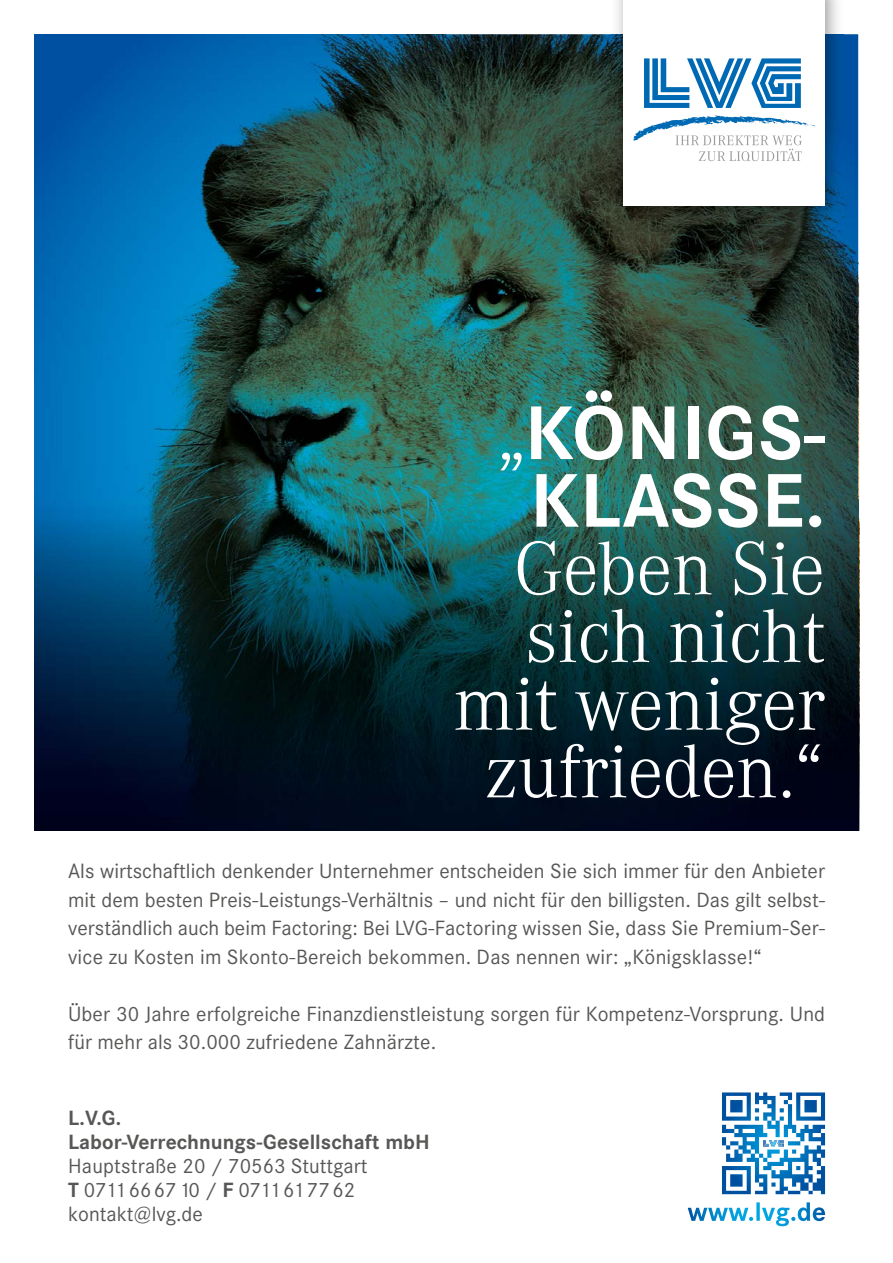
<style>
.page{position:relative;width:893px;height:1263px;background:#fff}
.page>*{position:absolute;margin:0;border:0;box-sizing:border-box;transform-origin:0 0}
.t1{font:300 74.4px/67.7px "Corporate ABQ";letter-spacing:-.01em;color:#fff;text-align:right}
.t2{font:700 74.4px/67.7px "Corporate SBQ";letter-spacing:.015em;color:#fff;text-align:center}
.t3{font:20.25px/28.5px "Corporate SBQ";letter-spacing:.005em;color:#575756}
.t4{font:700 20.25px/24px "Corporate SBQ";color:#575756}
.s1{font-family:"Corporate ABQ";font-weight:300}
.s2{font-weight:700}
</style>
<div class="page">
<svg style="left:722px;top:1092px;width:103px;height:102px"></svg>
<svg style="left:688px;top:1202px;width:137px;height:24px"></svg>
<img style="left:858px;top:34px;width:1px;height:796px">
<img style="left:34px;top:34px;width:618px;height:466px">
<img style="left:808px;top:34px;width:50px;height:466px">
<img style="left:652px;top:224px;width:156px;height:276px">
<img style="left:34px;top:500px;width:824px;height:330px">
<img style="left:611px;top:0;width:233px;height:224px">
<img style="left:611px;top:34px;width:233px;height:1px">
<div style="left:623px;top:0;width:202px;height:206px;background:#fff"></div>
<svg style="left:644px;top:58px;width:157px;height:50px"></svg>
<svg style="left:633px;top:115px;width:182px;height:46px"></svg>
<h1 class="t2" style="left:496px;top:400px;width:331px"><span class="s1">„</span>KÖNIGS-<br>KLASSE.</h1>
<h1 class="t1" style="left:453px;top:536px;width:373px">Geben Sie sich nicht mit weniger zufrieden.“</h1>
<p class="t3" style="left:68px;top:857px;width:758px;text-align:justify">Als wirtschaftlich denkender Unternehmer entscheiden Sie sich immer für den Anbieter mit dem besten Preis-Leistungs-Verhältnis – und nicht für den billigsten. Das gilt selbst&shy;verständlich auch beim Factoring: Bei LVG-Factoring wissen Sie, dass Sie Premium-Ser&shy;vice zu Kosten im Skonto-Bereich bekommen. Das nennen wir: „Königsklasse!“</p>
<p class="t3" style="left:68px;top:1000px;width:758px">Über 30 Jahre erfolgreiche Finanzdienstleistung sorgen für Kompetenz-Vorsprung. Und für mehr als 30.000 zufriedene Zahnärzte.</p>
<p class="t4" style="left:68px;top:1106px;width:363px">L.V.G.<br>Labor-Verrechnungs-Gesellschaft mbH</p>
<p class="t3" style="left:68px;top:1154px;width:301px;line-height:24px">Hauptstraße 20 / 70563 Stuttgart<br><span class="s2">T</span> 0711 66 67 10 / <span class="s2">F</span> 0711 61 77 62 kontakt@lvg.de</p>
</div>
